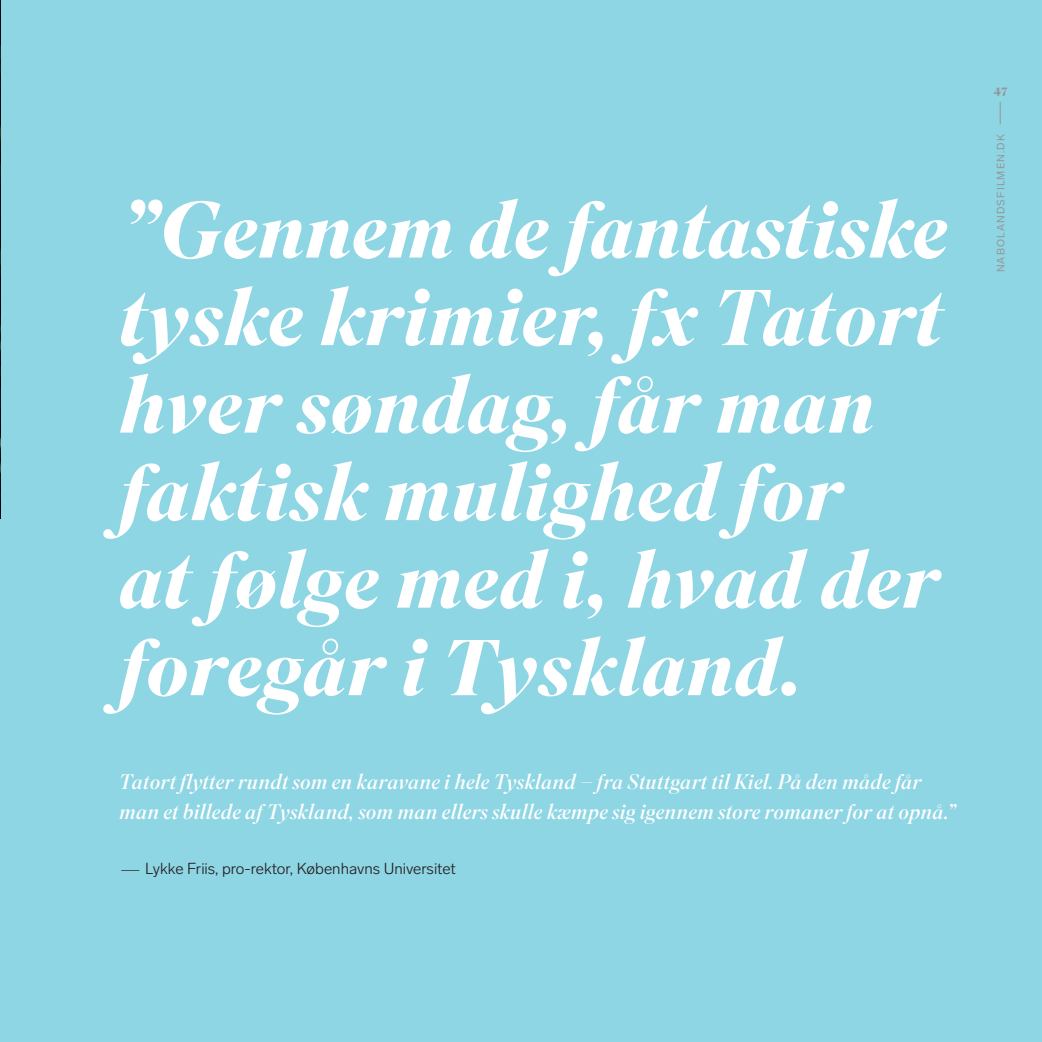
<style>
.page{position:relative;width:1042px;height:1042px;background:#fff}
.page>*{position:absolute;margin:0;border:0;box-sizing:border-box;transform-origin:0 0}
.Citat_stor_hvid{font:italic 700 78.75px/87.5px "Superior Title";letter-spacing:.01em;color:#fff}
.Citat_mini_hvid{font:italic 21px/29.8px "Superior Title";letter-spacing:.01em;color:#fff}
.Navn{font:300 15.75px "Lab Grotesque";color:#231f20}
.t1{font:700 12.25px "Superior Title";color:#939598}
.t2{font:10.5px "Lab Grotesque";letter-spacing:.11em;color:#939598}
.s1{font-size:12.42px}
</style>
<div class="page">
<div style="left:1px;top:0;width:1041px;height:1042px;background:#8fd6e4"></div>
<img style="left:0;top:0;width:1px;height:518px">
<svg style="left:1000px;top:102px;width:1px;height:22px"></svg>
<p class="Citat_stor_hvid" style="left:119px;top:187px;width:830px">”Gennem de fantastiske tyske krimier, fx Tatort hver søndag, får man faktisk mulighed for<br>at følge med i, hvad der foregår i Tyskland.</p>
<p class="Citat_mini_hvid" style="left:119px;top:769px;width:838px">Tatort flytter rundt som en karavane i hele Tyskland – fra Stuttgart til Kiel. På den måde får man et billede af Tyskland, som man ellers skulle kæmpe sig igennem store romaner for at opnå.”</p>
<p class="Navn" style="left:119px;top:859px;width:338px"><span class="s1">–</span> Lykke Friis, pro-rektor, Københavns Universitet</p>
<p class="t1" style="left:993px;top:82px;width:16px">47</p>
<p class="t2" style="left:994px;top:272px;width:140px;rotate:-90deg">NABOLANDSFILMEN.DK</p>
</div>
